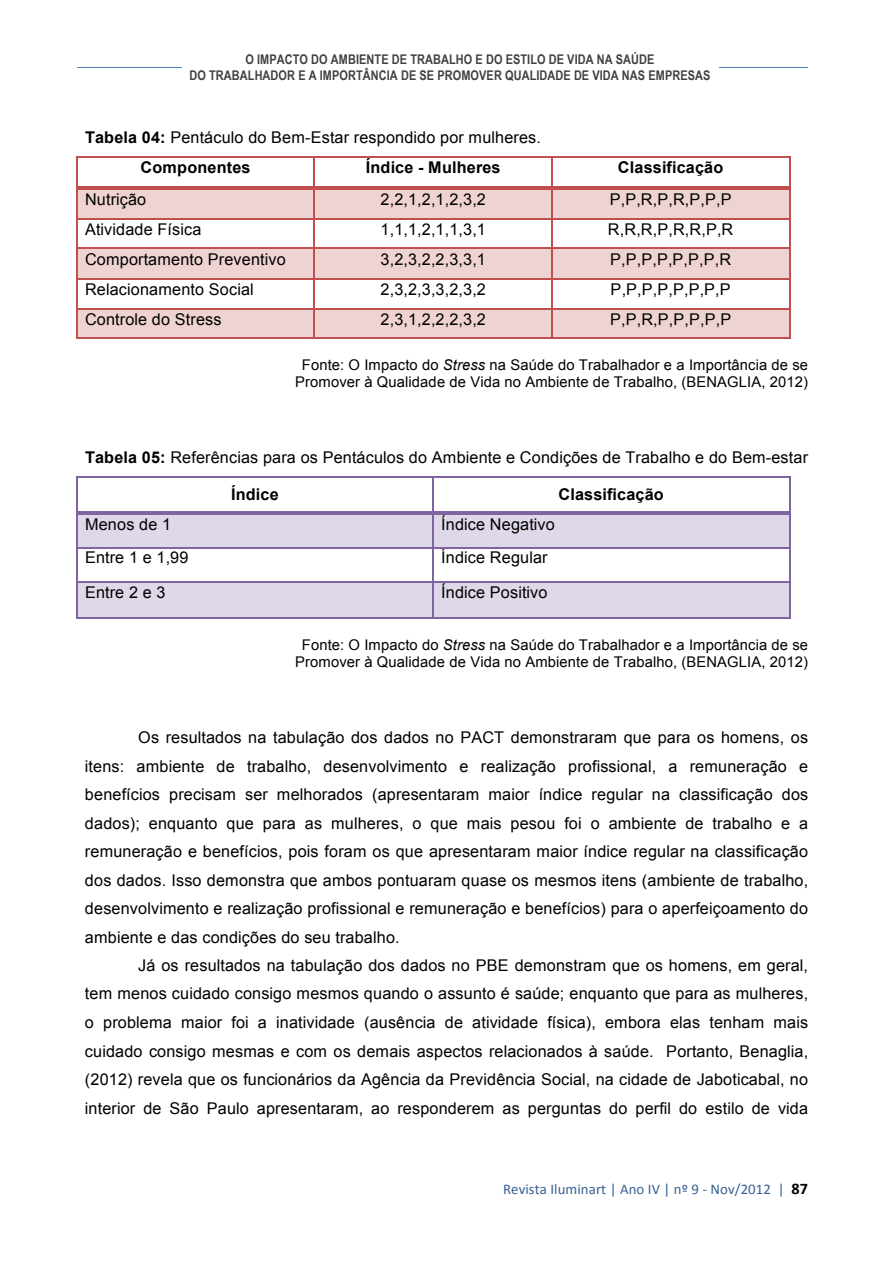
<style>
.page{position:relative;width:893px;height:1263px;background:#fff}
.page>*{position:absolute;margin:0;border:0;box-sizing:border-box;transform-origin:0 0}
.t1{font:16.2px/28.5px "Arial";letter-spacing:.01em;color:#000;text-align:justify}
.t2{font:700 16.2px "Arial";letter-spacing:.01em;color:#000}
.t3{font:14.7px/17.2px "Arial";letter-spacing:.01em;color:#000;text-align:center}
.t4{font:14.7px "Calibri";letter-spacing:.01em;color:#365f91}
.t5{font:700 13.35px/15.5px "Arial Narrow";letter-spacing:.01em;color:#404040;text-align:center}
.s1{font-weight:700}
.s2{font-style:italic}
.s3{font-weight:700;font-size:16.2px;color:#000}
</style>
<div class="page">
<hr style="left:77px;top:67px;width:104px;height:1px;background:#4f81bd">
<hr style="left:719px;top:67px;width:88px;height:1px;background:#4f81bd">
<hr style="left:77px;top:156px;width:237px;height:1px;background:#c0504d">
<hr style="left:315px;top:156px;width:236px;height:1px;background:#c0504d">
<hr style="left:552px;top:156px;width:236px;height:1px;background:#c0504d">
<hr style="left:788px;top:157px;width:2px;height:29px;background:#c0504d">
<div style="left:78px;top:189px;width:236px;height:29px;background:#efd3d2"></div>
<div style="left:315px;top:189px;width:236px;height:29px;background:#efd3d2"></div>
<div style="left:553px;top:189px;width:235px;height:29px;background:#efd3d2"></div>
<hr style="left:77px;top:186px;width:237px;height:3px;background:#c0504d">
<hr style="left:317px;top:186px;width:234px;height:3px;background:#c0504d">
<hr style="left:554px;top:186px;width:234px;height:3px;background:#c0504d">
<hr style="left:788px;top:189px;width:2px;height:29px;background:#c0504d">
<hr style="left:77px;top:218px;width:237px;height:1px;background:#c0504d">
<hr style="left:315px;top:218px;width:236px;height:1px;background:#c0504d">
<hr style="left:552px;top:218px;width:236px;height:1px;background:#c0504d">
<hr style="left:788px;top:219px;width:2px;height:29px;background:#c0504d">
<div style="left:78px;top:249px;width:236px;height:29px;background:#efd3d2"></div>
<div style="left:315px;top:249px;width:236px;height:29px;background:#efd3d2"></div>
<div style="left:553px;top:249px;width:235px;height:29px;background:#efd3d2"></div>
<hr style="left:77px;top:248px;width:237px;height:1px;background:#c0504d">
<hr style="left:315px;top:248px;width:236px;height:1px;background:#c0504d">
<hr style="left:552px;top:248px;width:236px;height:1px;background:#c0504d">
<hr style="left:788px;top:249px;width:2px;height:29px;background:#c0504d">
<hr style="left:77px;top:278px;width:237px;height:1px;background:#c0504d">
<hr style="left:315px;top:278px;width:236px;height:1px;background:#c0504d">
<hr style="left:552px;top:278px;width:236px;height:1px;background:#c0504d">
<hr style="left:788px;top:279px;width:2px;height:29px;background:#c0504d">
<div style="left:78px;top:309px;width:236px;height:29px;background:#efd3d2"></div>
<div style="left:315px;top:309px;width:236px;height:29px;background:#efd3d2"></div>
<div style="left:553px;top:309px;width:235px;height:29px;background:#efd3d2"></div>
<hr style="left:77px;top:308px;width:237px;height:1px;background:#c0504d">
<hr style="left:315px;top:308px;width:236px;height:1px;background:#c0504d">
<hr style="left:552px;top:308px;width:236px;height:1px;background:#c0504d">
<svg style="left:76px;top:156px;width:1px;height:183px"></svg>
<hr style="left:77px;top:338px;width:237px;height:1px;background:#c0504d">
<svg style="left:314px;top:156px;width:3px;height:183px"></svg>
<hr style="left:315px;top:338px;width:236px;height:1px;background:#c0504d">
<svg style="left:551px;top:156px;width:3px;height:183px"></svg>
<hr style="left:552px;top:338px;width:236px;height:1px;background:#c0504d">
<hr style="left:788px;top:309px;width:2px;height:29px;background:#c0504d">
<hr style="left:77px;top:476px;width:355px;height:2px;background:#8064a2">
<hr style="left:433px;top:476px;width:355px;height:2px;background:#8064a2">
<hr style="left:76px;top:478px;width:1px;height:34px;background:#8064a2">
<hr style="left:432px;top:478px;width:1px;height:34px;background:#8064a2">
<hr style="left:788px;top:478px;width:2px;height:34px;background:#8064a2">
<div style="left:78px;top:515px;width:354px;height:32px;background:#dfd8e8"></div>
<div style="left:434px;top:515px;width:354px;height:32px;background:#dfd8e8"></div>
<hr style="left:77px;top:512px;width:355px;height:3px;background:#8064a2">
<hr style="left:435px;top:512px;width:353px;height:3px;background:#8064a2">
<hr style="left:76px;top:515px;width:1px;height:32px;background:#8064a2">
<hr style="left:432px;top:515px;width:1px;height:32px;background:#8064a2">
<hr style="left:788px;top:515px;width:2px;height:32px;background:#8064a2">
<hr style="left:77px;top:547px;width:355px;height:1px;background:#8064a2">
<hr style="left:433px;top:547px;width:355px;height:1px;background:#8064a2">
<hr style="left:76px;top:548px;width:1px;height:34px;background:#8064a2">
<hr style="left:432px;top:548px;width:1px;height:34px;background:#8064a2">
<hr style="left:788px;top:548px;width:2px;height:34px;background:#8064a2">
<div style="left:78px;top:583px;width:354px;height:35px;background:#dfd8e8"></div>
<div style="left:434px;top:583px;width:354px;height:35px;background:#dfd8e8"></div>
<hr style="left:77px;top:582px;width:355px;height:1px;background:#8064a2">
<hr style="left:433px;top:582px;width:355px;height:1px;background:#8064a2">
<hr style="left:76px;top:583px;width:1px;height:35px;background:#8064a2">
<hr style="left:77px;top:618px;width:355px;height:1px;background:#8064a2">
<hr style="left:432px;top:583px;width:1px;height:35px;background:#8064a2">
<hr style="left:433px;top:618px;width:355px;height:1px;background:#8064a2">
<hr style="left:788px;top:583px;width:2px;height:35px;background:#8064a2">
<p class="t5" style="left:189px;top:52px;width:522px">O IMPACTO DO AMBIENTE DE TRABALHO E DO ESTILO DE VIDA NA SAÚDE<br>DO TRABALHADOR E A IMPORTÂNCIA DE SE PROMOVER QUALIDADE DE VIDA NAS EMPRESAS</p>
<p class="t1" style="left:141px;top:122px;width:402px;line-height:30.3px;text-indent:-56px"><span class="s1">Tabela 04:</span> Pentáculo do Bem-Estar respondido por mulheres.<br><span class="s1">Componentes</span></p>
<p class="t2" style="left:366px;top:158px;width:136px">Índice - Mulheres</p>
<p class="t2" style="left:618px;top:158px;width:107px">Classificação</p>
<p class="t1" style="left:85px;top:185px;width:63px">Nutrição</p>
<p class="t1" style="left:380px;top:185px;width:107px">2,2,1,2,1,2,3,2</p>
<p class="t1" style="left:609px;top:185px;width:123px">P,P,R,P,R,P,P,P</p>
<p class="t1" style="left:85px;top:215px;width:118px">Atividade Física</p>
<p class="t1" style="left:380px;top:215px;width:107px">1,1,1,2,1,1,3,1</p>
<p class="t1" style="left:608px;top:215px;width:127px">R,R,R,P,R,R,P,R</p>
<p class="t1" style="left:85px;top:245px;width:202px">Comportamento Preventivo</p>
<p class="t1" style="left:380px;top:245px;width:107px">3,2,3,2,2,3,3,1</p>
<p class="t1" style="left:610px;top:245px;width:122px">P,P,P,P,P,P,P,R</p>
<p class="t1" style="left:85px;top:275px;width:170px">Relacionamento Social</p>
<p class="t1" style="left:380px;top:275px;width:107px">2,3,2,3,3,2,3,2</p>
<p class="t1" style="left:610px;top:275px;width:121px">P,P,P,P,P,P,P,P</p>
<p class="t1" style="left:85px;top:305px;width:138px">Controle do Stress</p>
<p class="t1" style="left:380px;top:305px;width:107px">2,3,1,2,2,2,3,2</p>
<p class="t1" style="left:610px;top:305px;width:122px">P,P,R,P,P,P,P,P</p>
<p class="t3" style="left:295px;top:356px;width:514px">Fonte: O Impacto do <span class="s2">Stress</span> na Saúde do Trabalhador e a Importância de se<br>Promover à Qualidade de Vida no Ambiente de Trabalho, (BENAGLIA, 2012)</p>
<p class="t1" style="left:85px;top:443px;width:724px"><span class="s1">Tabela 05:</span> Referências para os Pentáculos do Ambiente e Condições de Trabalho e do Bem-estar</p>
<p class="t2" style="left:231px;top:486px;width:49px">Índice</p>
<p class="t2" style="left:558px;top:486px;width:107px">Classificação</p>
<p class="t1" style="left:85px;top:510px;width:88px">Menos de 1</p>
<p class="t1" style="left:441px;top:510px;width:115px">Índice Negativo</p>
<p class="t1" style="left:85px;top:544px;width:105px">Entre 1 e 1,99</p>
<p class="t1" style="left:441px;top:544px;width:108px">Índice Regular</p>
<p class="t1" style="left:85px;top:578px;width:82px">Entre 2 e 3</p>
<p class="t1" style="left:441px;top:578px;width:108px">Índice Positivo</p>
<p class="t3" style="left:295px;top:636px;width:514px">Fonte: O Impacto do <span class="s2">Stress</span> na Saúde do Trabalhador e a Importância de se<br>Promover à Qualidade de Vida no Ambiente de Trabalho, (BENAGLIA, 2012)</p>
<p class="t1" style="left:85px;top:724px;width:724px;text-indent:53px">Os resultados na tabulação dos dados no PACT demonstraram que para os homens, os itens: ambiente de trabalho, desenvolvimento e realização profissional, a remuneração e benefícios precisam ser melhorados (apresentaram maior índice regular na classificação dos dados); enquanto que para as mulheres, o que mais pesou foi o ambiente de trabalho e a remuneração e benefícios, pois foram os que apresentaram maior índice regular na classificação dos dados. Isso demonstra que ambos pontuaram quase os mesmos itens (ambiente de trabalho, desenvolvimento e realização profissional e remuneração e benefícios) para o aperfeiçoamento do ambiente e das condições do seu trabalho.</p>
<p class="t1" style="left:85px;top:951px;width:724px;text-indent:53px">Já os resultados na tabulação dos dados no PBE demonstram que os homens, em geral, tem menos cuidado consigo mesmos quando o assunto é saúde; enquanto que para as mulheres, o problema maior foi a inatividade (ausência de atividade física), embora elas tenham mais cuidado consigo mesmas e com os demais aspectos relacionados à saúde. Portanto, Benaglia, (2012) revela que os funcionários da Agência da Previdência Social, na cidade de Jaboticabal, no interior de São Paulo apresentaram, ao responderem as perguntas do perfil do estilo de vida</p>
<p class="t4" style="left:503px;top:1180px;width:306px">Revista(Iluminart(|(Ano(IV(|(nº(9(5(Nov/2012((|((<span class="s3">87</span></p>
</div>
